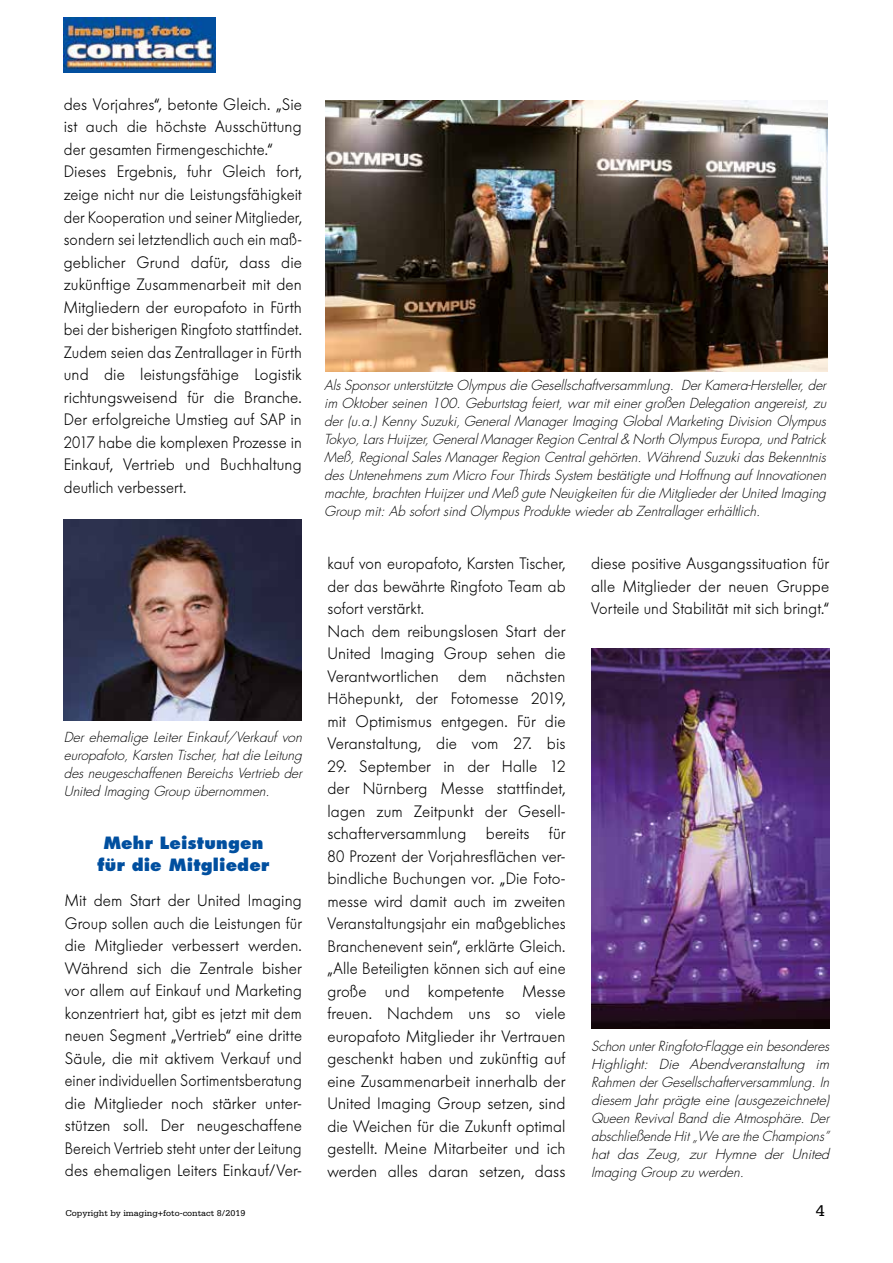
<style>
.page{position:relative;width:893px;height:1263px;background:#fff}
.page>*{position:absolute;margin:0;border:0;box-sizing:border-box;transform-origin:0 0}
.t1{font:300 16.5px/22.5px "Futura BQ";letter-spacing:.005em;color:#000;text-align:justify}
.t2{font:300 16.5px/22.5px "Futura BQ";letter-spacing:.005em;color:#000;scale:.95 1}
.t3{font:800 16.5px/22.5px "Futura";letter-spacing:.01em;color:#004f9f;text-align:center}
.t4{font:16.5px "Serifa";color:#000}
.t5{font:italic 300 13.5px/18px "Futura";color:#000;text-align:justify}
.t6{font:9px "Serifa";color:#000}
</style>
<div class="page">
<img style="left:325px;top:100px;width:502px;height:271px">
<img style="left:591px;top:648px;width:238px;height:381px">
<img style="left:64px;top:520px;width:238px;height:201px">
<img style="left:64px;top:17px;width:152px;height:56px">
<p class="t1" style="left:64px;top:93px;width:240px;text-align:left">des Vorjahres“, betonte Gleich. „Sie ist auch die höchste Ausschüttung der gesamten Firmengeschichte.“ Dieses Ergebnis, fuhr Gleich fort, zeige nicht nur die Leistungsfähigkeit der Kooperation und seiner Mitglieder, sondern sei letztendlich auch ein maß&shy;geblicher Grund dafür, dass die zukünftige Zusammenarbeit mit den Mitgliedern der europafoto in Fürth bei der bisherigen Ringfoto stattfindet.<br>Zudem seien das Zentrallager in Fürth und die leistungsfähige Logistik richtungsweisend für die Branche.<br>Der erfolgreiche Umstieg auf SAP in 2017 habe die komplexen Prozesse in Einkauf, Vertrieb und Buchhaltung deutlich verbessert.</p>
<p class="t5" style="left:324px;top:376px;width:504px">Als Sponsor unterstützte Olympus die Gesellschaftversammlung. Der Kamera-Hersteller, der im Oktober seinen 100. Geburtstag feiert, war mit einer großen Delegation angereist, zu der (u.a.) Kenny Suzuki, General Manager Imaging Global Marketing Division Olympus Tokyo, Lars Huijzer, General Manager Region Central &amp; North Olympus Europa, und Patrick Meß, Regional Sales Manager Region Central gehörten. Während Suzuki das Bekenntnis des Untenehmens zum Micro Four Thirds System bestätigte und Hoffnung auf Innovationen machte, brachten Huijzer und Meß gute Neuigkeiten für die Mitglieder der United Imaging Group mit: Ab sofort sind Olympus Produkte wieder ab Zentrallager erhältlich.</p>
<p class="t1" style="left:591px;top:552px;width:240px">diese positive Ausgangssituation für alle Mitglieder der neuen Gruppe Vorteile und Stabilität mit sich bringt.“</p>
<p class="t2" style="left:327px;top:552px;width:252px">kauf von europafoto, Karsten Tischer, der das bewährte Ringfoto Team ab sofort verstärkt.<br>Nach dem reibungslosen Start der<br>United Imaging Group sehen die<br>Verantwortlichen dem nächsten<br>Höhepunkt, der Fotomesse 2019, mit Optimismus entgegen. Für die<br>Veranstaltung, die vom 27. bis</p>
<p class="t1" style="left:327px;top:755px;width:240px">29. September in der Halle 12 der Nürnberg Messe stattfindet, lagen zum Zeitpunkt der Gesell&shy;schafterversammlung bereits für 80 Prozent der Vorjahresflächen ver&shy;bindliche Buchungen vor. „Die Foto&shy;messe wird damit auch im zweiten Veranstaltungsjahr ein maßgebliches Branchenevent sein“, erklärte Gleich. „Alle Beteiligten können sich auf eine große und kompetente Messe freuen. Nachdem uns so viele europafoto Mitglieder ihr Vertrauen geschenkt haben und zukünftig auf eine Zusammenarbeit innerhalb der United Imaging Group setzen, sind die Weichen für die Zukunft optimal gestellt. Meine Mitarbeiter und ich werden alles daran setzen, dass</p>
<p class="t5" style="left:64px;top:728px;width:241px">Der ehemalige Leiter Einkauf/Verkauf von europafoto, Karsten Tischer, hat die Leitung des neugeschaffenen Bereichs Vertrieb der United Imaging Group übernommen.</p>
<p class="t3" style="left:97px;top:831px;width:173px">Mehr Leistungen für die Mitglieder</p>
<p class="t1" style="left:65px;top:890px;width:239px">Mit dem Start der United Imaging Group sollen auch die Leistungen für die Mitglieder verbessert werden.<br>Während sich die Zentrale bisher vor allem auf Einkauf und Marketing konzentriert hat, gibt es jetzt mit dem neuen Segment „Vertrieb“ eine dritte Säule, die mit aktivem Verkauf und einer individuellen Sortimentsberatung die Mitglieder noch stärker unter&shy;stützen soll. Der neugeschaffene Bereich Vertrieb steht unter der Leitung des ehemaligen Leiters Einkauf/Ver-</p>
<p class="t6" style="left:65px;top:1208px;width:181px">Copyright by imaging+foto-contact 8/2019</p>
<p class="t4" style="left:816px;top:1201px;width:11px">4</p>
<p class="t5" style="left:591px;top:1037px;width:241px">Schon unter Ringfoto-Flagge ein besonderes Highlight: Die Abendveranstaltung im Rahmen der Gesellschafterversammlung. In diesem Jahr prägte eine (ausgezeichnete)<br>Queen Revival Band die Atmosphäre. Der abschließende Hit „We are the Champions” hat das Zeug, zur Hymne der United Imaging Group zu werden.</p>
</div>
